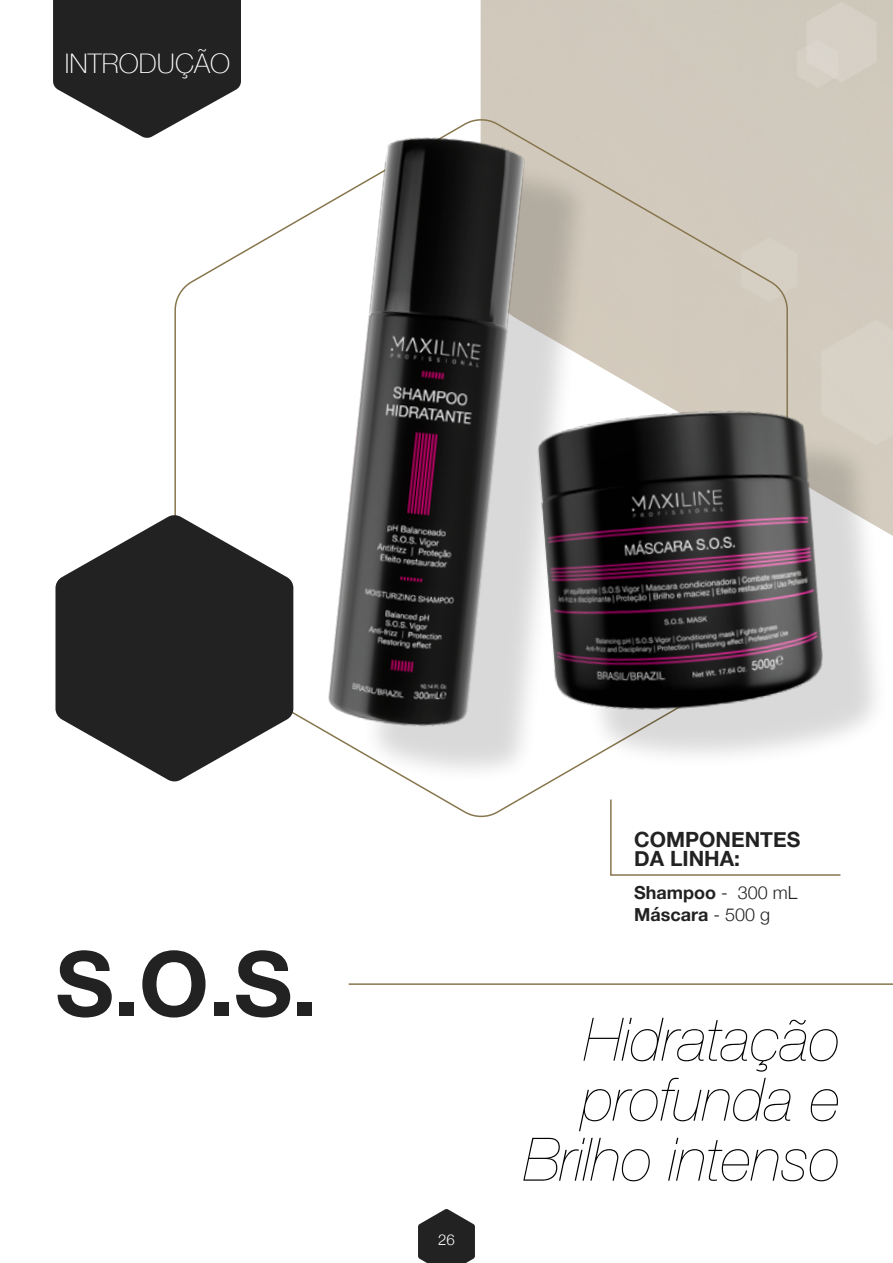
<style>
.page{position:relative;width:893px;height:1263px;background:#fff}
.page>*{position:absolute;margin:0;border:0;box-sizing:border-box;transform-origin:0 0}
.t1{font:700 90px "Helvetica Neue";color:#212221}
.t2{font:italic 200 60px/60px "Helvetica Neue";color:#000;text-align:right}
.t3{font:100 27px "Helvetica Neue";color:#fff}
.t4{font:700 21px/19.5px "Helvetica Neue";color:#212221}
.t5{font:700 18px/21.6px "Helvetica Neue";color:#212221}
.t6{font:300 15px "Helvetica Neue";color:#fff}
.s1{font-weight:300}
</style>
<div class="page">
<svg style="left:53px;top:0;width:188px;height:138px;background:#3e3f3e"></svg>
<svg style="left:418px;top:1209px;width:57px;height:54px;background:#444544"></svg>
<hr style="left:349px;top:983px;width:544px;height:2px;background:#87764d">
<svg style="left:174px;top:116px;width:615px;height:702px"></svg>
<svg style="left:55px;top:515px;width:238px;height:267px;fill:#212221"></svg>
<svg style="left:609px;top:798px;width:232px;height:78px"></svg>
<div style="left:361px;top:159px;width:232px;height:625px;background:#000;opacity:.15"></div>
<img style="left:280px;top:98px;width:293px;height:675px">
<div style="left:569px;top:433px;width:321px;height:336px;background:#000;opacity:.15"></div>
<img style="left:517px;top:398px;width:323px;height:325px">
<p class="t3" style="left:65px;top:43px;width:167px">INTRODUÇÃO</p>
<h1 class="t1" style="left:55px;top:913px;width:263px">S.O.S.</h1>
<p class="t6" style="left:438px;top:1227px;width:18px">26</p>
<p class="t4" style="left:634px;top:830px;width:168px">COMPONENTES<br>DA LINHA:</p>
<p class="t5" style="left:634px;top:882px;width:165px">Shampoo <span class="s1">- 300 mL<br></span>Máscara <span class="s1">- 500 g</span></p>
<p class="t2" style="left:524px;top:1006px;width:318px">Hidratação profunda e<br>Brilho intenso</p>
</div>
